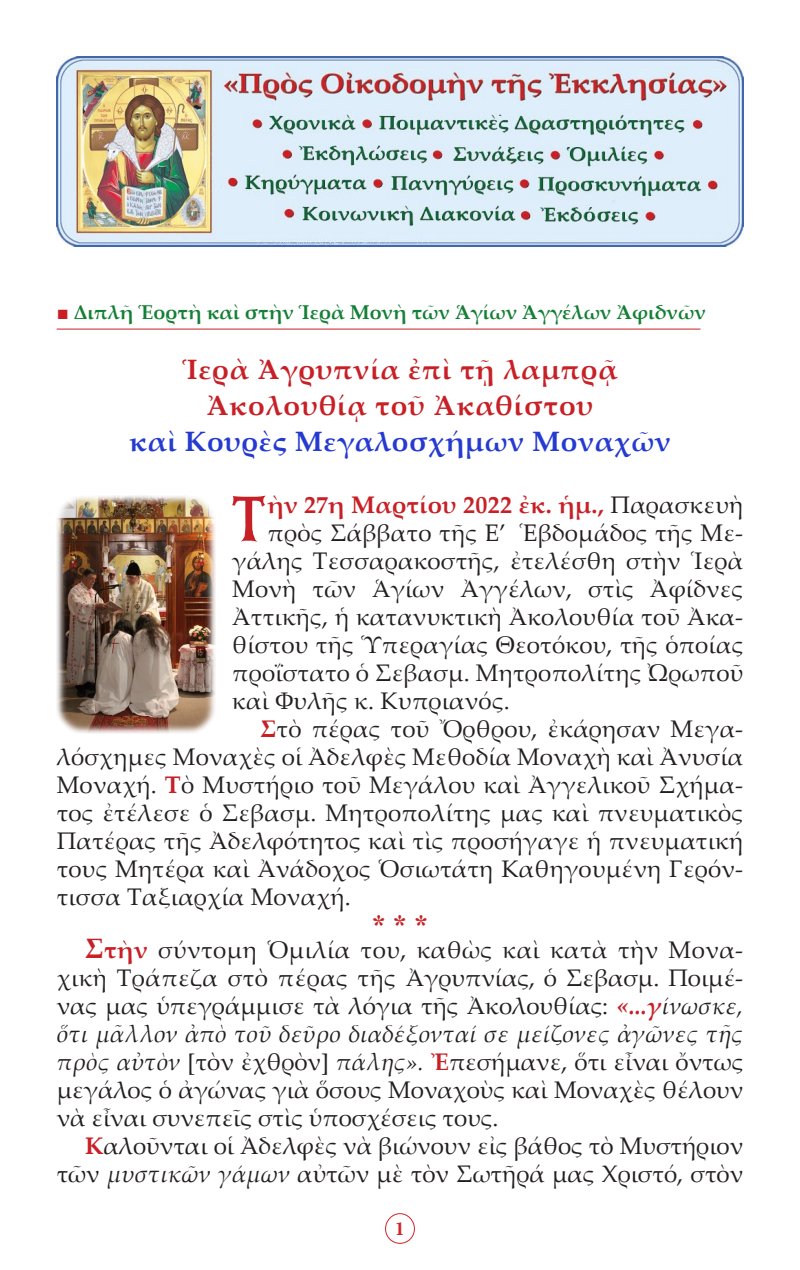
<style>
.page{position:relative;width:800px;height:1270px;background:#fff}
.page>*{position:absolute;margin:0;border:0;box-sizing:border-box;transform-origin:0 0}
.t1{font:63.8px "BYZIMAK";color:#c72026}
.t2{font:700 28px "Palatino Linotype";letter-spacing:.03em;color:#c72026}
.t3{font:700 28px "Palatino Linotype";letter-spacing:.02em;color:#253ad0}
.t4{font:28px "CTOS New Times Bold Test 1";color:#c72026}
.t5{font:24px/28px "Palatino Linotype";letter-spacing:.01em;color:#231f20;text-align:justify}
.t6{font:700 24px "Palatino Linotype";letter-spacing:.01em;color:#c72026}
.t7{font:700 20px "Palatino Linotype";color:#157f35}
.t8{font:700 20px "Minion Pro";color:#d1232a}
.s1{font-family:"CTOS New Times Bold Test 1";font-weight:400;color:#c72026}
.s2{font-weight:400;color:#231f20}
.s3{font-weight:700;color:#c62026}
.s4{font-weight:700;color:#c72026}
.s5{font-weight:700;font-size:28px;color:#c72026}
.s6{font-weight:700;font-style:italic;color:#c72026}
.s7{font-style:italic}
</style>
<div class="page">
<div style="left:385px;top:1213px;width:30px;height:31px;border:1px solid #d1232a;border-radius:50%"></div>
<hr style="left:57px;top:329px;width:643px;height:1px;background:#c72026">
<img style="left:57px;top:57px;width:686px;height:190px">
<img style="left:57px;top:495px;width:158px;height:238px">
<p class="t7" style="left:57px;top:298px;width:651px"><span class="s1">■</span> Διπλῆ Ἑορτὴ καὶ στὴν Ἱερὰ Μονὴ τῶν Ἁγίων Ἀγγέλων Ἀφιδνῶν</p>
<p class="t2" style="left:182px;top:350px;width:437px">Ἱερὰ Ἀγρυπνία ἐπὶ τῇ λαμπρᾷ</p>
<p class="t2" style="left:207px;top:386px;width:388px">Ἀκολουθίᾳ τοῦ Ἀκαθίστου</p>
<p class="t3" style="left:129px;top:422px;width:543px">καὶ Κουρὲς Μεγαλοσχήμων Μοναχῶν</p>
<p class="t1" style="left:230px;top:481px;width:39px">Τ</p>
<p class="t6" style="left:268px;top:488px;width:477px">ὴν 27η Μαρτίου 2022 ἐκ. ἡμ., <span class="s2">Παρασκευὴ</span></p>
<p class="t5" style="left:268px;top:518px;width:477px">πρὸς Σάββατο τῆς Ε’ Ἑβδομάδος τῆς Με-</p>
<p class="t5" style="left:232px;top:546px;width:512px">γάλης Τεσσαρακοστῆς, ἐτελέσθη στὴν Ἱερὰ</p>
<p class="t5" style="left:232px;top:574px;width:512px">Μονὴ τῶν Ἁγίων Ἀγγέλων, στὶς Ἀφίδνες</p>
<p class="t5" style="left:232px;top:602px;width:513px">Ἀττικῆς, ἡ κατανυκτικὴ Ἀκολουθία τοῦ Ἀκα-</p>
<p class="t5" style="left:232px;top:630px;width:513px">θίστου τῆς Ὑπεραγίας Θεοτόκου, τῆς ὁποίας</p>
<p class="t5" style="left:232px;top:658px;width:513px">προΐστατο ὁ Σεβασμ. Μητροπολίτης Ὠρωποῦ</p>
<p class="t5" style="left:232px;top:686px;width:279px">καὶ Φυλῆς κ. Κυπριανός.</p>
<p class="t5" style="left:57px;top:714px;width:688px;text-indent:204px"><span class="s3">Σ</span>τὸ πέρας τοῦ Ὄρθρου, ἐκάρησαν Μεγα&shy;λόσχημες Μοναχὲς οἱ Ἀδελφὲς Μεθοδία Μοναχὴ καὶ Ἀνυσία Μοναχή. <span class="s4">Τ</span>ὸ Μυστήριο τοῦ Μεγάλου καὶ Ἀγγελικοῦ Σχήμα&shy;τος ἐτέλεσε ὁ Σεβασμ. Μητροπολίτης μας καὶ πνευματικὸς Πατέρας τῆς Ἀδελφότητος καὶ τὶς προσήγαγε ἡ πνευματική</p>
<p class="t5" style="left:57px;top:854px;width:688px">τους Μητέρα καὶ Ἀνάδοχος Ὁσιωτάτη Καθηγουμένη Γερόν&shy;τισσα Ταξιαρχία Μοναχή.</p>
<p class="t4" style="left:372px;top:909px;width:57px">* * *</p>
<p class="t5" style="left:57px;top:935px;width:688px;text-indent:28px"><span class="s5">Σ</span><span class="s4">τὴν</span> σύντομη Ὁμιλία του, καθὼς καὶ κατὰ τὴν Μονα&shy;χικὴ Τράπεζα στὸ πέρας τῆς Ἀγρυπνίας, ὁ Σεβασμ. Ποιμέ&shy;νας μας ὑπεγράμμισε τὰ λόγια τῆς Ἀκολουθίας: <span class="s6">«...γ</span><span class="s7">ίνωσκε, ὅτι μᾶλλον ἀπὸ τοῦ δεῦρο διαδέξονταί σε μείζονες ἀγῶνες τῆς πρὸς αὐτὸν</span> [τὸν ἐχθρὸν] <span class="s7">πάλης».</span> <span class="s4">Ἐ</span>πεσήμανε, ὅτι εἶναι ὄντως μεγάλος ὁ ἀγώνας γιὰ ὅσους Μοναχοὺς καὶ Μοναχὲς θέλουν νὰ εἶναι συνεπεῖς στὶς ὑποσχέσεις τους.</p>
<p class="t5" style="left:57px;top:1131px;width:688px;text-align:right"><span class="s4">Κ</span>αλοῦνται οἱ Ἀδελφὲς νὰ βιώνουν εἰς βάθος τὸ Μυστήριον τῶν <span class="s7">μυστικῶν γάμων</span> αὐτῶν μὲ τὸν Σωτῆρά μας Χριστό, στὸν</p>
<p class="t8" style="left:395px;top:1215px;width:11px">1</p>
</div>
